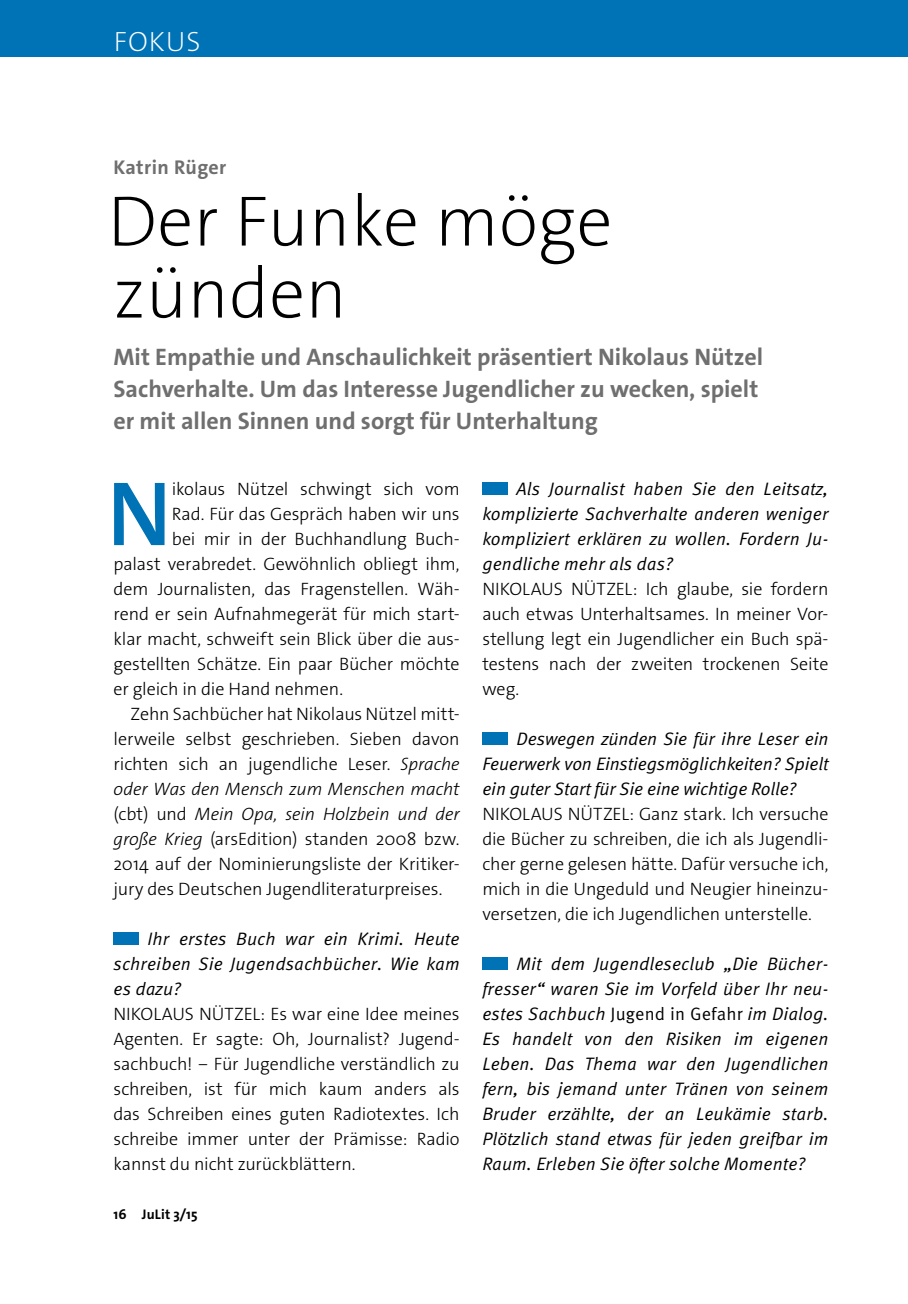
<style>
.page{position:relative;width:908px;height:1304px;background:#fff}
.page>*{position:absolute;margin:0;border:0;box-sizing:border-box;transform-origin:0 0}
.t1{font:600 92px "The Sans Os F";color:#0073b6}
.t2{font:200 72px/72px "The Sans Os F";color:#000}
.t3{font:200 28px "The Sans Os F";letter-spacing:.04em;color:#fff}
.t4{font:700 24px/32px "The Sans Os F";color:#706f6f}
.t5{font:700 20px "The Sans Os F";letter-spacing:.02em;color:#706f6f}
.t6{font:300 18px/25px "The Sans Os F";letter-spacing:-.005em;color:#000;text-align:justify}
.t7{font:18px/25px "Meta OT Norm Ita";letter-spacing:.005em;color:#000;text-align:justify}
.t8{font:italic 300 18px "The Sans Os F";letter-spacing:-.005em;color:#000}
.t9{font:700 14px "The Sans Os F";letter-spacing:.015em;color:#000}
.s1{font-style:italic}
.s2{font-style:normal}
.s3{font-family:"Meta OT Norm"}
</style>
<div class="page">
<div style="left:0;top:0;width:907px;height:57px;background:#0073b6"></div>
<div style="left:482px;top:482px;width:25px;height:13px;background:#0073b6"></div>
<div style="left:482px;top:732px;width:25px;height:13px;background:#0073b6"></div>
<div style="left:482px;top:957px;width:25px;height:13px;background:#0073b6"></div>
<div style="left:113px;top:932px;width:26px;height:13px;background:#0073b6"></div>
<h3 class="t3" style="left:114px;top:24px;width:88px">FOKUS</h3>
<p class="t5" style="left:113px;top:154px;width:114px">Katrin Rüger</p>
<h2 class="t2" style="left:107px;top:186px;width:506px">Der Funke möge zünden</h2>
<h3 class="t4" style="left:113px;top:341px;width:651px">Mit Empathie und Anschaulichkeit präsentiert Nikolaus Nützel<br>Sachverhalte. Um das Interesse Jugendlicher zu wecken, spielt er mit allen Sinnen und sorgt für Unterhaltung</h3>
<h1 class="t1" style="left:107px;top:455px;width:66px">N</h1>
<p class="t6" style="left:172px;top:477px;width:289px">ikolaus Nützel schwingt sich vom</p>
<p class="t6" style="left:172px;top:502px;width:289px">Rad. Für das Gespräch haben wir uns</p>
<p class="t6" style="left:172px;top:527px;width:289px">bei mir in der Buchhandlung Buch-</p>
<p class="t6" style="left:113px;top:552px;width:347px">palast verabredet. Gewöhnlich obliegt ihm,</p>
<p class="t6" style="left:113px;top:577px;width:347px">dem Journalisten, das Fragenstellen. Wäh-</p>
<p class="t6" style="left:113px;top:602px;width:347px">rend er sein Aufnahmegerät für mich start-</p>
<p class="t6" style="left:113px;top:627px;width:347px">klar macht, schweift sein Blick über die aus-</p>
<p class="t6" style="left:113px;top:652px;width:347px">gestellten Schätze. Ein paar Bücher möchte</p>
<p class="t6" style="left:113px;top:677px;width:231px">er gleich in die Hand nehmen.</p>
<p class="t6" style="left:130px;top:702px;width:330px">Zehn Sachbücher hat Nikolaus Nützel mitt-</p>
<p class="t6" style="left:113px;top:727px;width:347px">lerweile selbst geschrieben. Sieben davon</p>
<p class="t6" style="left:113px;top:752px;width:347px">richten sich an jugendliche Leser. <span class="s1">Sprache</span></p>
<p class="t8" style="left:113px;top:778px;width:347px">oder Was den Mensch zum Menschen macht</p>
<p class="t8" style="left:113px;top:803px;width:347px"><span class="s2">(cbt) und</span> Mein Opa, sein Holzbein und der</p>
<p class="t6" style="left:113px;top:827px;width:347px"><span class="s1">große Krieg</span> (arsEdition) standen 2008 bzw.</p>
<p class="t6" style="left:113px;top:852px;width:347px">2014 auf der Nominierungsliste der Kritiker-</p>
<p class="t6" style="left:113px;top:877px;width:330px">jury des Deutschen Jugendliteraturpreises.</p>
<p class="t7" style="left:113px;top:927px;width:347px;text-indent:34px">Ihr erstes Buch war ein Krimi. Heute schreiben Sie Jugendsachbücher. Wie kam es dazu?</p>
<p class="t6" style="left:113px;top:1002px;width:347px">NIKOLAUS NÜTZEL: Es war eine Idee meines Agenten. Er sagte: Oh, Journalist? Jugend&shy;sachbuch! − Für Jugendliche verständlich zu schreiben, ist für mich kaum anders als das Schreiben eines guten Radiotextes. Ich schreibe immer unter der Prämisse: Radio kannst du nicht zurückblättern.</p>
<p class="t9" style="left:113px;top:1205px;width:86px">16 JuLit 3/15</p>
<p class="t7" style="left:482px;top:477px;width:347px;text-indent:34px">Als Journalist haben Sie den Leitsatz, komplizierte Sachverhalte anderen weniger kompliziert erklären zu wollen. Fordern Ju&shy;gendliche mehr als das?</p>
<p class="t6" style="left:482px;top:577px;width:347px">NIKOLAUS NÜTZEL: Ich glaube, sie fordern auch etwas Unterhaltsames. In meiner Vor&shy;stellung legt ein Jugendlicher ein Buch spä&shy;testens nach der zweiten trockenen Seite weg.</p>
<p class="t7" style="left:482px;top:727px;width:347px;text-indent:34px">Deswegen zünden Sie für ihre Leser ein Feuerwerk von Einstiegsmöglichkeiten? Spielt ein guter Start für Sie eine wichtige Rolle?</p>
<p class="t6" style="left:482px;top:802px;width:347px">NIKOLAUS NÜTZEL: Ganz stark. Ich versuche die Bücher zu schreiben, die ich als Jugendli&shy;cher gerne gelesen hätte. Dafür versuche ich, mich in die Ungeduld und Neugier hineinzu&shy;versetzen, die ich Jugendlichen unterstelle.</p>
<p class="t7" style="left:482px;top:952px;width:347px;text-indent:34px">Mit dem Jugendleseclub „Die Bücher&shy;fresser“ waren Sie im Vorfeld über Ihr neu&shy;estes Sachbuch <span class="s3">Jugend in Gefahr</span> im Dialog.<br>Es handelt von den Risiken im eigenen Leben. Das Thema war den Jugendlichen fern, bis jemand unter Tränen von seinem Bruder erzählte, der an Leukämie starb.<br>Plötzlich stand etwas für jeden greifbar im Raum. Erleben Sie öfter solche Momente?</p>
</div>
